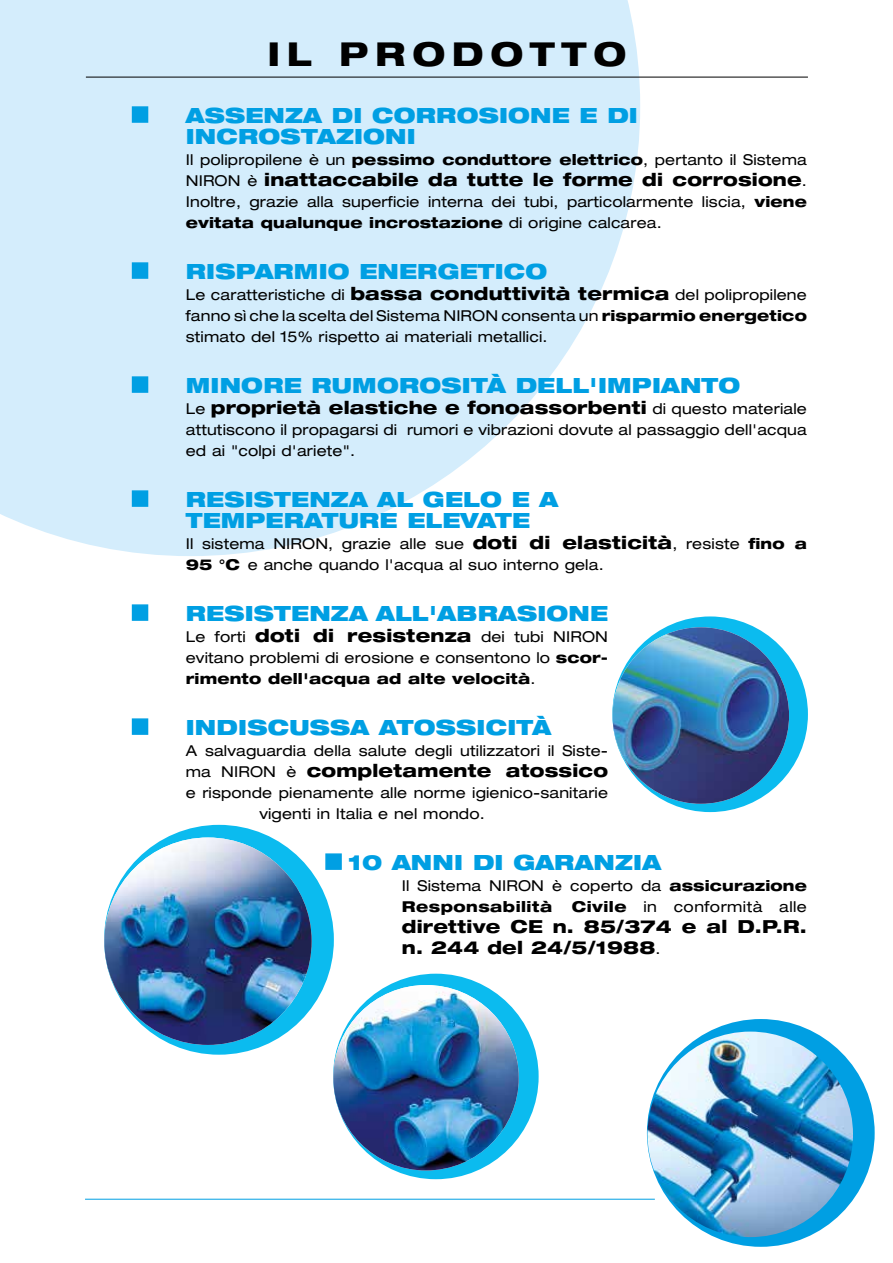
<style>
.page{position:relative;width:893px;height:1263px;background:#fff}
.page>*{position:absolute;margin:0;border:0;box-sizing:border-box;transform-origin:0 0}
._1_Titolo_Pagina{font:800 expanded 33px "Helvetica Neue LT Std";letter-spacing:.2em;color:#000}
._10_Titoletti{font:900 expanded 21px/21px "Helvetica Neue LT Std";letter-spacing:.01em;color:#009fe3}
._3_Testi{font:800 expanded 18px/21px "Helvetica Neue LT Std";letter-spacing:.01em;color:#000}
._3_Testi-2{font:expanded 15px/21px "Helvetica Neue LT Std";letter-spacing:.01em;color:#000}
._3_Testi-3{font:800 expanded 15px/21px "Helvetica Neue LT Std";letter-spacing:.035em;color:#000}
._3_Testi-4{font:expanded 15px "Helvetica Neue LT Std";letter-spacing:.03em;color:#000}
.s1{font-weight:800}
.s2{font-weight:400;font-size:15px}
.s3{font-weight:800;font-size:18px}
.s4{font-weight:400}
</style>
<div class="page">
<hr style="left:85px;top:1199px;width:570px;height:1px;background:#009fe3">
<svg style="left:0;top:0;width:640px;height:556px;background:#d9effc"></svg>
<hr style="left:86px;top:77px;width:722px;height:1px;background:#000">
<div style="left:647px;top:1019px;width:228px;height:228px;background:#009fe3;border-radius:50%"></div>
<img style="left:647px;top:1031px;width:206px;height:206px;border-radius:103px">
<div style="left:132px;top:106px;width:16px;height:17px;background:#009fe3;border:2px solid #009fe3"></div>
<div style="left:132px;top:262px;width:16px;height:17px;background:#009fe3;border:2px solid #009fe3"></div>
<div style="left:132px;top:376px;width:16px;height:17px;background:#009fe3;border:2px solid #009fe3"></div>
<div style="left:132px;top:490px;width:16px;height:17px;background:#009fe3;border:2px solid #009fe3"></div>
<div style="left:132px;top:604px;width:16px;height:17px;background:#009fe3;border:2px solid #009fe3"></div>
<div style="left:132px;top:718px;width:16px;height:17px;background:#009fe3;border:2px solid #009fe3"></div>
<div style="left:325px;top:853px;width:17px;height:17px;background:#009fe3;border:2px solid #009fe3"></div>
<div style="left:104px;top:825px;width:230px;height:230px;background:#0bbbef;border-radius:50%"></div>
<img style="left:104px;top:837px;width:208px;height:208px;border-radius:104px">
<div style="left:612px;top:616px;width:196px;height:196px;background:#0bbbef;border-radius:50%"></div>
<img style="left:612px;top:627px;width:177px;height:177px;border-radius:88px">
<div style="left:333px;top:974px;width:206px;height:205px;background:#0bbbef;border-radius:50%"></div>
<img style="left:333px;top:985px;width:186px;height:185px;border-radius:93px">
<p class="_1_Titolo_Pagina" style="left:267px;top:33px;width:360px">IL PRODOTTO</p>
<p class="_10_Titoletti" style="left:186px;top:104px;width:454px">ASSENZA DI CORROSIONE E DI<br>INCROSTAZIONI</p>
<p class="_3_Testi-2" style="left:186px;top:149px;width:622px">Il polipropilene è un <span class="s1">pessimo conduttore elettrico</span>, pertanto il Sistema</p>
<p class="_3_Testi" style="left:186px;top:168px;width:623px"><span class="s2">NIRON è</span> inattaccabile da tutte le forme di corrosione<span class="s2">.</span></p>
<p class="_3_Testi-2" style="left:186px;top:191px;width:623px">Inoltre, grazie alla superficie interna dei tubi, particolarmente liscia, <span class="s1">viene evitata qualunque incrostazione</span> di origine calcarea.</p>
<p class="_10_Titoletti" style="left:186px;top:260px;width:363px">RISPARMIO ENERGETICO</p>
<p class="_3_Testi-2" style="left:186px;top:284px;width:623px;text-align:justify">Le caratteristiche di <span class="s3">bassa conduttività termica</span> del polipropilene fanno sì che la scelta del Sistema NIRON consenta un <span class="s1">risparmio energetico </span>stimato del 15% rispetto ai materiali metallici.</p>
<p class="_10_Titoletti" style="left:186px;top:374px;width:556px">MINORE RUMOROSITÀ DELL'IMPIANTO</p>
<p class="_3_Testi" style="left:186px;top:396px;width:622px"><span class="s2">Le</span> proprietà elastiche e fonoassorbenti <span class="s2">di questo materiale</span></p>
<p class="_3_Testi-2" style="left:186px;top:419px;width:622px">attutiscono il propagarsi di rumori e vibrazioni dovute al passaggio dell'acqua ed ai "colpi d'ariete".</p>
<p class="_10_Titoletti" style="left:186px;top:488px;width:374px">RESISTENZA AL GELO E A<br>TEMPERATURE ELEVATE</p>
<p class="_3_Testi-2" style="left:186px;top:533px;width:623px">Il sistema NIRON, grazie alle sue <span class="s3">doti di elasticità</span>, resiste <span class="s1">fino a<br>95 °C</span> e anche quando l'acqua al suo interno gela.</p>
<p class="_10_Titoletti" style="left:186px;top:602px;width:424px">RESISTENZA ALL'ABRASIONE</p>
<p class="_3_Testi-2" style="left:186px;top:626px;width:424px;text-align:justify">Le forti <span class="s3">doti di resistenza</span> dei tubi NIRON evitano problemi di erosione e consentono lo <span class="s1">scor&shy;rimento dell'acqua ad alte velocità</span>.</p>
<p class="_10_Titoletti" style="left:186px;top:716px;width:367px">INDISCUSSA ATOSSICITÀ</p>
<p class="_3_Testi-2" style="left:186px;top:740px;width:424px">A salvaguardia della salute degli utilizzatori il Siste-</p>
<p class="_3_Testi" style="left:186px;top:759px;width:424px"><span class="s2">ma NIRON è</span> completamente atossico</p>
<p class="_3_Testi-2" style="left:259px;top:782px;width:350px;text-indent:-73px">e risponde pienamente alle norme igienico-sanitarie vigenti in Italia e nel mondo.</p>
<p class="_10_Titoletti" style="left:348px;top:851px;width:315px">10 ANNI DI GARANZIA</p>
<p class="_3_Testi-3" style="left:402px;top:874px;width:407px"><span class="s4">Il Sistema NIRON è coperto da</span> assicurazione<br>Responsabilità</p>
<p class="_3_Testi-4" style="left:572px;top:897px;width:237px"><span class="s1">Civile</span> in conformità alle</p>
<p class="_3_Testi" style="left:402px;top:915px;width:407px">direttive CE n. 85/374 e al D.P.R. n. 244 del 24/5/1988<span class="s2">.</span></p>
</div>
